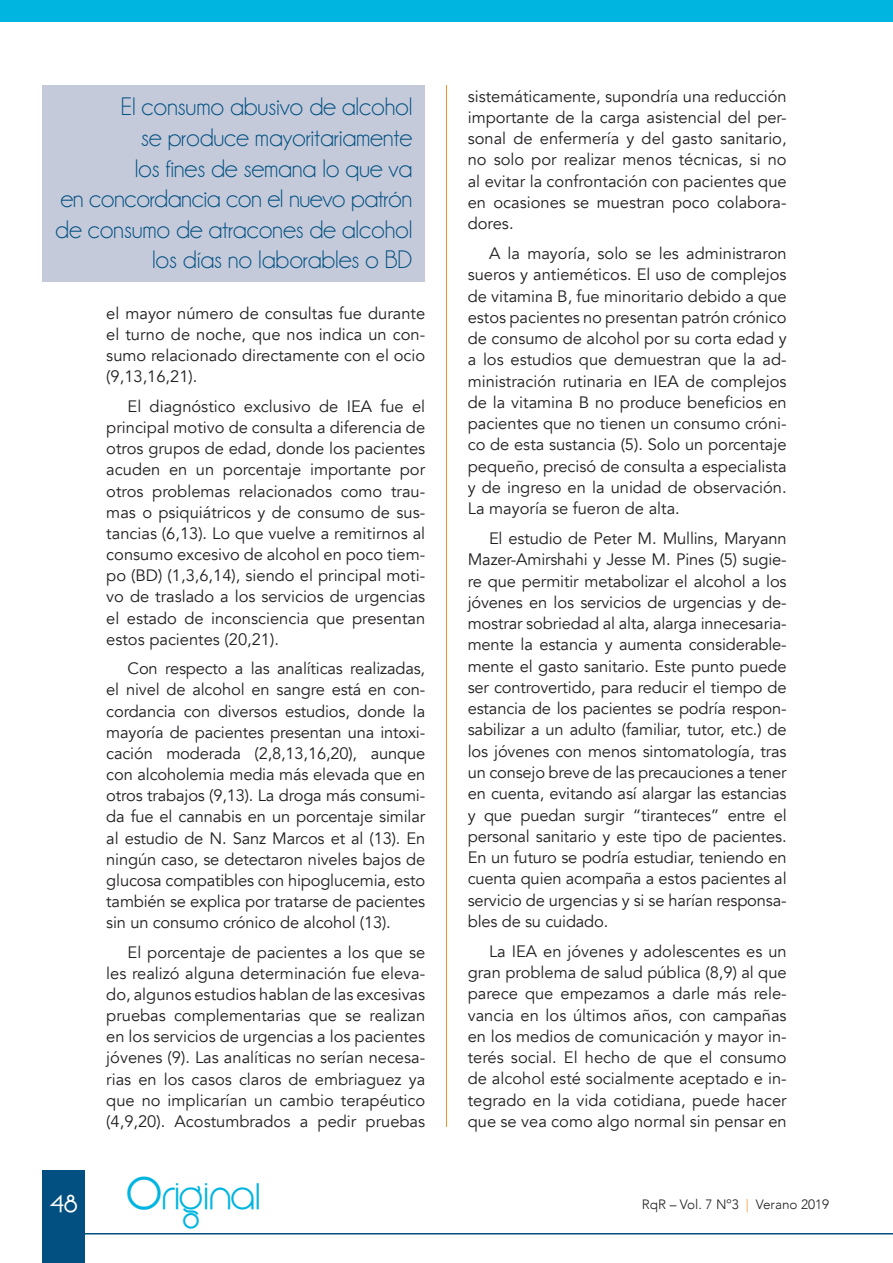
<style>
.page{position:relative;width:893px;height:1263px;background:#fff}
.page>*{position:absolute;margin:0;border:0;box-sizing:border-box;transform-origin:0 0}
.t1{font:30px "Vonique 92";letter-spacing:.025em;color:#00b5e0}
.t2{font:25.5px/30.6px "Champagne&Limousines";letter-spacing:-.01em;color:#015081;text-align:right}
._7__Texto_corrido{font:16.5px/21.3px "Avenir";color:#231f20;text-align:justify}
.t3{font:300 13.5px "Avenir";color:#231f20}
.s1{font-size:45px}
.s2{color:#f69226}
</style>
<div class="page">
<div style="left:43px;top:1170px;width:42px;height:93px;background:#015081"></div>
<hr style="left:72px;top:1233px;width:821px;height:1px;background:#015081">
<div style="left:0;top:0;width:893px;height:21px;background:#00b5e0"></div>
<hr style="left:446px;top:85px;width:1px;height:1042px;background:#f69226">
<div style="left:43px;top:85px;width:382px;height:196px;background:#c5cadb"></div>
<p class="t2" style="left:55px;top:92px;width:359px">El consumo abusivo de alcohol<br>se produce mayoritariamente<br>los fines de semana lo que va<br>en concordancia con el nuevo patrón de consumo de atracones de alcohol los días no laborables o BD</p>
<p class="_7__Texto_corrido" style="left:106px;top:303px;width:320px">el mayor número de consultas fue durante el turno de noche, que nos indica un con&shy;sumo relacionado directamente con el ocio (9,13,16,21).</p>
<p class="_7__Texto_corrido" style="left:106px;top:396px;width:320px;text-indent:21px">El diagnóstico exclusivo de IEA fue el principal motivo de consulta a diferencia de otros grupos de edad, donde los pacientes acuden en un porcentaje importante por otros problemas relacionados como trau&shy;mas o psiquiátricos y de consumo de sus&shy;tancias (6,13). Lo que vuelve a remitirnos al consumo excesivo de alcohol en poco tiem&shy;po (BD) (1,3,6,14), siendo el principal moti&shy;vo de traslado a los servicios de urgencias el estado de inconsciencia que presentan estos pacientes (20,21).</p>
<p class="_7__Texto_corrido" style="left:106px;top:658px;width:320px;text-indent:21px">Con respecto a las analíticas realizadas, el nivel de alcohol en sangre está en con&shy;cordancia con diversos estudios, donde la mayoría de pacientes presentan una intoxi&shy;cación moderada (2,8,13,16,20), aunque con alcoholemia media más elevada que en otros trabajos (9,13). La droga más consumi&shy;da fue el cannabis en un porcentaje similar al estudio de N. Sanz Marcos et al (13). En ningún caso, se detectaron niveles bajos de glucosa compatibles con hipoglucemia, esto también se explica por tratarse de pacientes sin un consumo crónico de alcohol (13).</p>
<p class="_7__Texto_corrido" style="left:106px;top:942px;width:320px;text-indent:21px">El porcentaje de pacientes a los que se les realizó alguna determinación fue eleva&shy;do, algunos estudios hablan de las excesivas pruebas complementarias que se realizan en los servicios de urgencias a los pacientes jóvenes (9). Las analíticas no serían necesa&shy;rias en los casos claros de embriaguez ya que no implicarían un cambio terapéutico (4,9,20). Acostumbrados a pedir pruebas</p>
<h1 class="t1" style="left:49px;top:1181px;width:213px"><sub>48</sub> <span class="s1">O</span>riginal</h1>
<p class="_7__Texto_corrido" style="left:468px;top:86px;width:320px">sistemáticamente, supondría una reducción importante de la carga asistencial del per&shy;sonal de enfermería y del gasto sanitario, no solo por realizar menos técnicas, si no al evitar la confrontación con pacientes que en ocasiones se muestran poco colabora&shy;dores.</p>
<p class="_7__Texto_corrido" style="left:468px;top:243px;width:320px;text-indent:21px">A la mayoría, solo se les administraron sueros y antieméticos. El uso de complejos de vitamina B, fue minoritario debido a que estos pacientes no presentan patrón crónico de consumo de alcohol por su corta edad y a los estudios que demuestran que la ad&shy;ministración rutinaria en IEA de complejos de la vitamina B no produce beneficios en pacientes que no tienen un consumo cróni&shy;co de esta sustancia (5). Solo un porcentaje pequeño, precisó de consulta a especialista y de ingreso en la unidad de observación.<br>La mayoría se fueron de alta.</p>
<p class="_7__Texto_corrido" style="left:468px;top:528px;width:320px;text-indent:21px">El estudio de Peter M. Mullins, Maryann Mazer-Amirshahi y Jesse M. Pines (5) sugie&shy;re que permitir metabolizar el alcohol a los jóvenes en los servicios de urgencias y de&shy;mostrar sobriedad al alta, alarga innecesaria&shy;mente la estancia y aumenta considerable&shy;mente el gasto sanitario. Este punto puede ser controvertido, para reducir el tiempo de estancia de los pacientes se podría respon&shy;sabilizar a un adulto (familiar, tutor, etc.) de los jóvenes con menos sintomatología, tras un consejo breve de las precauciones a tener en cuenta, evitando así alargar las estancias y que puedan surgir “tiranteces” entre el personal sanitario y este tipo de pacientes.<br>En un futuro se podría estudiar, teniendo en cuenta quien acompaña a estos pacientes al servicio de urgencias y si se harían responsa&shy;bles de su cuidado.</p>
<p class="_7__Texto_corrido" style="left:468px;top:941px;width:320px;text-indent:21px">La IEA en jóvenes y adolescentes es un gran problema de salud pública (8,9) al que parece que empezamos a darle más rele&shy;vancia en los últimos años, con campañas en los medios de comunicación y mayor in&shy;terés social. El hecho de que el consumo de alcohol esté socialmente aceptado e in&shy;tegrado en la vida cotidiana, puede hacer que se vea como algo normal sin pensar en</p>
<p class="t3" style="left:642px;top:1196px;width:189px">RqR – Vol. 7 Nº3 <span class="s2">|</span> Verano 2019</p>
</div>
